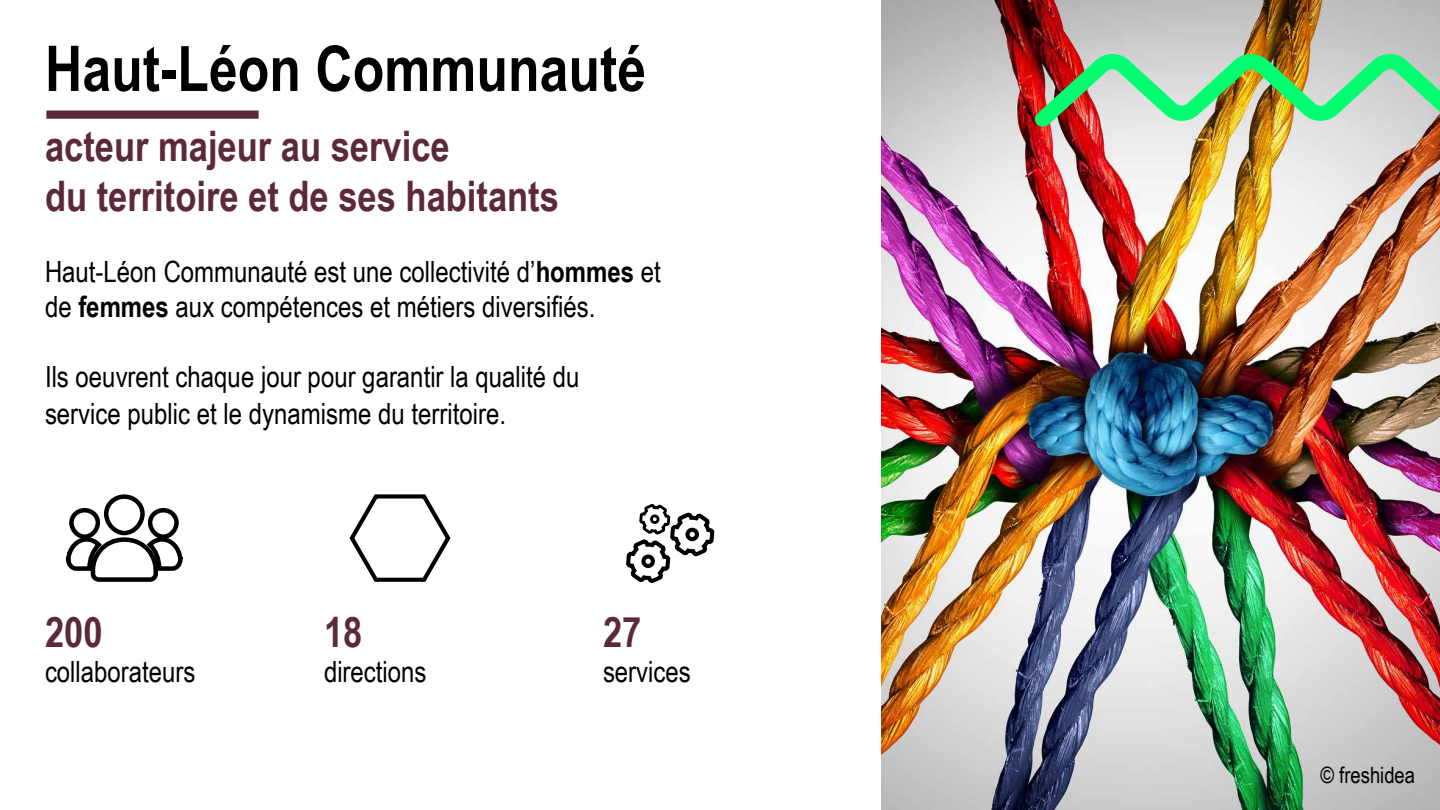
<style>
.page{position:relative;width:1440px;height:810px;background:#fff}
.page>*{position:absolute;margin:0;border:0;box-sizing:border-box;transform-origin:0 0}
.t1{font:700 63.15px "Arial Narrow";color:#000}
.t2{font:700 42.08px/50.5px "Arial Narrow";color:#5c2938}
.t3{font:29.25px/35.1px "Arial Narrow";color:#000}
.t4{font:22.5px "Arial Narrow";color:#000}
.s1{font-weight:700}
</style>
<div class="page">
<img style="left:882px;top:0;width:558px;height:810px">
<img style="left:1034px;top:52px;width:406px;height:76px">
<svg style="left:626px;top:504px;width:89px;height:80px"></svg>
<svg style="left:349px;top:494px;width:102px;height:88px"></svg>
<div style="left:46px;top:111px;width:213px;height:8px;background:#5c2938"></div>
<div style="left:104px;top:494px;width:41px;height:41px;border:4px solid #000;border-radius:18px"></div>
<div style="left:148px;top:508px;width:31px;height:31px;border:4px solid #000;border-radius:13px"></div>
<div style="left:69px;top:508px;width:31px;height:31px;border:4px solid #000;border-radius:13px"></div>
<svg style="left:65px;top:535px;width:118px;height:47px"></svg>
<h1 class="t1" style="left:45px;top:21px;width:603px">Haut-Léon Communauté</h1>
<h2 class="t2" style="left:45px;top:119px;width:515px">acteur majeur au service<br>du territoire et de ses habitants</h2>
<p class="t3" style="left:45px;top:253px;width:617px">Haut-Léon Communauté est une collectivité d’<span class="s1">hommes</span> et de <span class="s1">femmes</span> aux compétences et métiers diversifiés.</p>
<p class="t3" style="left:45px;top:357px;width:536px;line-height:37.5px">Ils oeuvrent chaque jour pour garantir la qualité du service public et le dynamisme du territoire.</p>
<h2 class="t2" style="left:45px;top:605px;width:59px">200</h2>
<p class="t3" style="left:45px;top:653px;width:152px">collaborateurs</p>
<h2 class="t2" style="left:324px;top:605px;width:40px">18</h2>
<p class="t3" style="left:324px;top:653px;width:104px">directions</p>
<h2 class="t2" style="left:603px;top:605px;width:40px">27</h2>
<p class="t3" style="left:603px;top:653px;width:89px">services</p>
<p class="t4" style="left:1321px;top:758px;width:96px">© freshidea</p>
</div>
